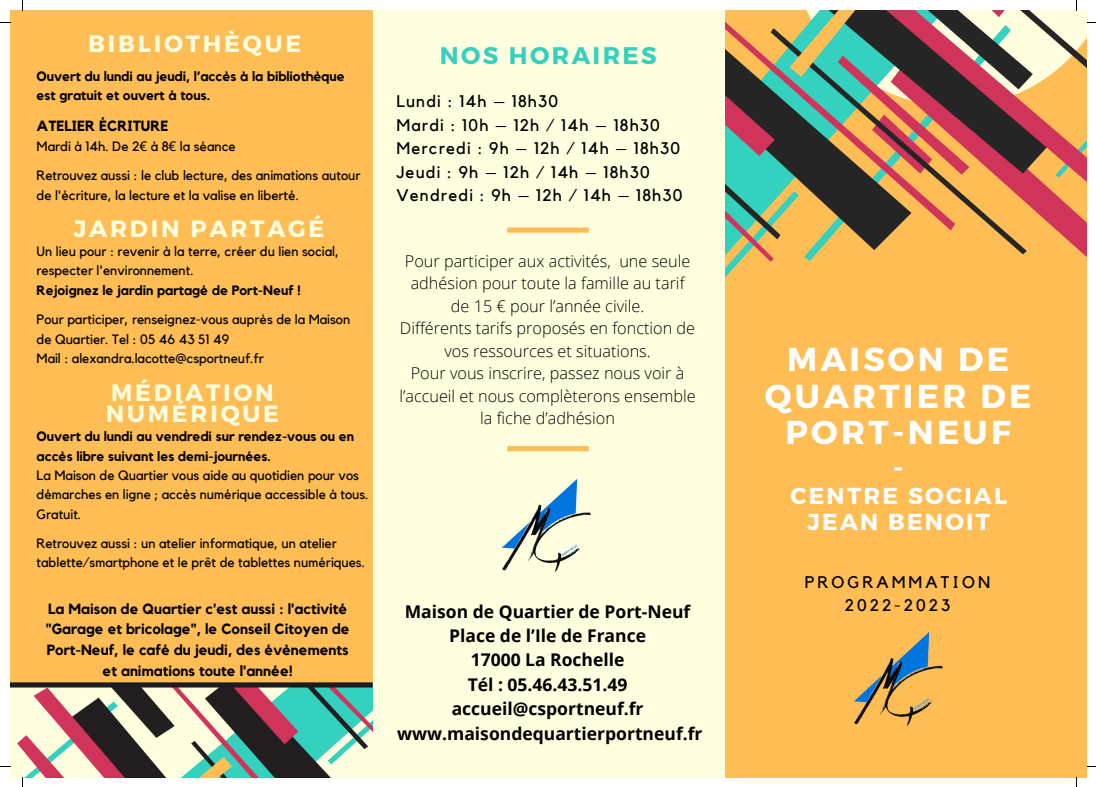
<style>
.page{position:relative;width:1096px;height:787px;background:#fff}
.page>*{position:absolute;margin:0;border:0;box-sizing:border-box;transform-origin:0 0}
.t1{font:700 33.12px/36.6px "Montserrat";letter-spacing:.1em;color:#fff;text-align:center}
.t2{font:700 29.38px "Montserrat";color:#fff}
.t3{font:700 24px "Montserrat";letter-spacing:.1em;color:#34d1bf}
.t4{font:700 23.5px/21.6px "Montserrat";letter-spacing:.12em;color:#fffede}
.t5{font:700 23.12px/25.4px "Montserrat";letter-spacing:.1em;color:#fff;text-align:center}
.t6{font:700 17.5px/24.4px "Open Sans";color:#000;text-align:center}
.t7{font:16.75px/23.5px "Kollektif";letter-spacing:.07em;color:#000}
.t8{font:16.75px/22.8px "Kollektif";letter-spacing:.18em;color:#000;text-align:center}
.t9{font:300 16.25px/22.5px "Open Sans";color:#000;text-align:center}
.t10{font:700 14.75px/20.6px "Kollektif";color:#000;text-align:center}
.t11{font:13.5px/19.4px "Kollektif";color:#000}
.t12{font:700 13.5px/19.4px "Kollektif";color:#000}
.s1{font-family:"Noto Sans"}
</style>
<div class="page">
<div style="left:10px;top:10px;width:1076px;height:768px;background:#ffbd55"></div>
<div style="left:373px;top:10px;width:351px;height:768px;background:#fffede"></div>
<svg style="left:507px;top:227px;width:81px;height:6px"></svg>
<svg style="left:507px;top:446px;width:81px;height:5px"></svg>
<img style="left:502px;top:479px;width:89px;height:94px">
<img style="left:854px;top:632px;width:89px;height:95px">
<svg style="left:724px;top:0;width:371px;height:292px"></svg>
<svg style="left:0;top:682px;width:373px;height:105px;background:#9ca197"></svg>
<h3 class="t4" style="left:88px;top:32px;width:214px">BIBLIOTHÈQUE</h3>
<p class="t12" style="left:37px;top:67px;width:310px">Ouvert du lundi au jeudi, l’accès à la bibliothèque est gratuit et ouvert à tous.</p>
<p class="t10" style="left:37px;top:116px;width:133px">ATELIER ÉCRITURE</p>
<p class="t11" style="left:37px;top:132px;width:325px;line-height:29.6px">Mardi à 14h. De 2<span class="s1">€</span> à 8<span class="s1">€</span> la séance<br>Retrouvez aussi : le club lecture, des animations autour</p>
<p class="t11" style="left:37px;top:186px;width:264px">de l'écriture, la lecture et la valise en liberté.</p>
<h3 class="t4" style="left:74px;top:217px;width:252px">JARDIN PARTAGÉ</h3>
<p class="t11" style="left:37px;top:242px;width:304px">Un lieu pour : revenir à la terre, créer du lien social, respecter l'environnement.</p>
<p class="t12" style="left:37px;top:281px;width:266px">Rejoignez le jardin partagé de Port-Neuf !</p>
<p class="t11" style="left:37px;top:310px;width:315px">Pour participer, renseignez-vous auprès de la Maison de Quartier. Tel : 05 46 43 51 49<br>Mail : alexandra.lacotte@csportneuf.fr</p>
<h3 class="t4" style="left:106px;top:380px;width:175px">MÉDIATION<br>NUMÉRIQUE</h3>
<p class="t12" style="left:37px;top:427px;width:319px">Ouvert du lundi au vendredi sur rendez-vous ou en accès libre suivant les demi-journées.</p>
<p class="t11" style="left:37px;top:466px;width:333px">La Maison de Quartier vous aide au quotidien pour vos démarches en ligne ; accès numérique accessible à tous.<br>Gratuit.</p>
<p class="t11" style="left:37px;top:534px;width:330px">Retrouvez aussi : un atelier informatique, un atelier tablette/smartphone et le prêt de tablettes numériques.</p>
<p class="t10" style="left:46px;top:599px;width:305px">La Maison de Quartier c'est aussi : l'activité "Garage et bricolage", le Conseil Citoyen de Port-Neuf, le café du jeudi, des évènements et animations toute l'année!</p>
<h3 class="t3" style="left:440px;top:40px;width:218px">NOS HORAIRES</h3>
<p class="t7" style="left:396px;top:90px;width:287px">Lundi : 14h – 18h30<br>Mardi : 10h – 12h / 14h – 18h30<br>Mercredi : 9h – 12h / 14h – 18h30<br>Jeudi : 9h – 12h / 14h – 18h30<br>Vendredi : 9h – 12h / 14h – 18h30</p>
<p class="t9" style="left:399px;top:249px;width:298px">Pour participer aux activités, une seule adhésion pour toute la famille au tarif de 15 € pour l’année civile.<br>Différents tarifs proposés en fonction de vos ressources et situations.<br>Pour vous inscrire, passez nous voir à l’accueil et nous complèterons ensemble la fiche d’adhésion</p>
<p class="t6" style="left:397px;top:599px;width:307px">Maison de Quartier de Port-Neuf<br>Place de l’Ile de France<br>17000 La Rochelle<br>Tél : 05.46.43.51.49 accueil@csportneuf.fr www.maisondequartierportneuf.fr</p>
<h1 class="t1" style="left:764px;top:339px;width:268px">MAISON DE<br>QUARTIER DE<br>PORT-NEUF</h1>
<h2 class="t2" style="left:892px;top:448px;width:12px">-</h2>
<h3 class="t5" style="left:790px;top:482px;width:218px">CENTRE SOCIAL<br>JEAN BENOIT</h3>
<p class="t8" style="left:804px;top:571px;width:187px">PROGRAMMATION<br>2022-2023</p>
</div>
